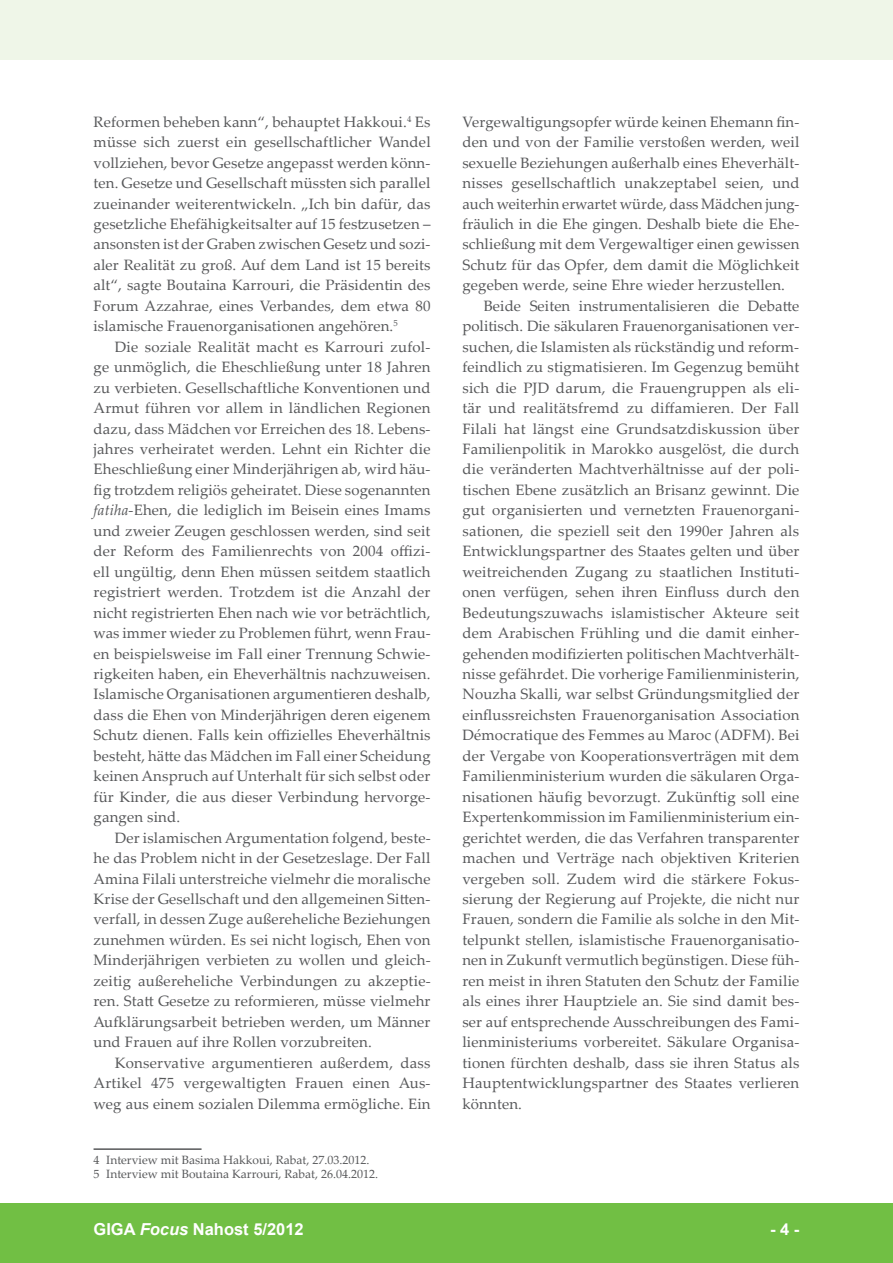
<style>
.page{position:relative;width:893px;height:1263px;background:#fff}
.page>*{position:absolute;margin:0;border:0;box-sizing:border-box;transform-origin:0 0}
.t1{font:700 16.5px "Arial";color:#fff}
.t2{font:15px/20.4px "Palatino Linotype";letter-spacing:.01em;color:#57585a;text-align:justify}
.t3{font:12px/14.4px "Palatino Linotype";color:#57585a}
.s1{font-style:italic}
</style>
<div class="page">
<div style="left:0;top:1203px;width:893px;height:60px;background:#71bf44"></div>
<div style="left:0;top:0;width:893px;height:60px;background:#eff6e8"></div>
<hr style="left:94px;top:1148px;width:108px;height:2px;background:#57585a">
<p class="t2" style="left:94px;top:111px;width:339px">Reformen beheben kann“, behauptet Hakkoui.<sup>4</sup> Es müsse sich zuerst ein gesellschaftlicher Wandel vollziehen, bevor Gesetze angepasst werden könn&shy;ten. Gesetze und Gesellschaft müssten sich parallel zueinander weiterentwickeln. „Ich bin dafür, das gesetzliche Ehefähigkeitsalter auf 15 festzusetzen – ansonsten ist der Graben zwischen Gesetz und sozi&shy;aler Realität zu groß. Auf dem Land ist 15 bereits alt“, sagte Boutaina Karrouri, die Präsidentin des Forum Azzahrae, eines Verbandes, dem etwa 80 islamische Frauenorganisationen angehören.<sup>5</sup></p>
<p class="t2" style="left:94px;top:336px;width:339px;text-indent:21px">Die soziale Realität macht es Karrouri zufol&shy;ge unmöglich, die Eheschließung unter 18 Jahren zu verbieten. Gesellschaftliche Konventionen und Armut führen vor allem in ländlichen Regionen dazu, dass Mädchen vor Erreichen des 18. Lebens&shy;jahres verheiratet werden. Lehnt ein Richter die Eheschließung einer Minderjährigen ab, wird häu&shy;fig trotzdem religiös geheiratet. Diese sogenannten <span class="s1">fatiha</span>-Ehen, die lediglich im Beisein eines Imams und zweier Zeugen geschlossen werden, sind seit der Reform des Familienrechts von 2004 offizi&shy;ell ungültig, denn Ehen müssen seitdem staatlich registriert werden. Trotzdem ist die Anzahl der nicht registrierten Ehen nach wie vor beträchtlich, was immer wieder zu Problemen führt, wenn Frau&shy;en beispielsweise im Fall einer Trennung Schwie&shy;rigkeiten haben, ein Eheverhältnis nachzuweisen.<br>Islamische Organisationen argumentieren deshalb, dass die Ehen von Minderjährigen deren eigenem Schutz dienen. Falls kein offizielles Eheverhältnis besteht, hätte das Mädchen im Fall einer Scheidung keinen Anspruch auf Unterhalt für sich selbst oder für Kinder, die aus dieser Verbindung hervorge&shy;gangen sind.</p>
<p class="t2" style="left:94px;top:827px;width:339px;text-indent:21px">Der islamischen Argumentation folgend, beste&shy;he das Problem nicht in der Gesetzeslage. Der Fall Amina Filali unterstreiche vielmehr die moralische Krise der Gesellschaft und den allgemeinen Sitten&shy;verfall, in dessen Zuge außereheliche Beziehungen zunehmen würden. Es sei nicht logisch, Ehen von Minderjährigen verbieten zu wollen und gleich&shy;zeitig außereheliche Verbindungen zu akzeptie&shy;ren. Statt Gesetze zu reformieren, müsse vielmehr Aufklärungsarbeit betrieben werden, um Männer und Frauen auf ihre Rollen vorzubreiten.</p>
<p class="t2" style="left:94px;top:1052px;width:339px;text-indent:21px">Konservative argumentieren außerdem, dass Artikel 475 vergewaltigten Frauen einen Aus&shy;weg aus einem sozialen Dilemma ermögliche. Ein</p>
<p class="t3" style="left:94px;top:1152px;width:286px">4 Interview mit Basima Hakkoui, Rabat, 27.03.2012.<br>5 Interview mit Boutaina Karrouri, Rabat, 26.04.2012.</p>
<p class="t2" style="left:462px;top:111px;width:338px">Vergewaltigungsopfer würde keinen Ehemann fin-</p>
<p class="t2" style="left:462px;top:131px;width:339px">den und von der Familie verstoßen werden, weil</p>
<p class="t2" style="left:462px;top:152px;width:338px">sexuelle Beziehungen außerhalb eines Eheverhält-</p>
<p class="t2" style="left:462px;top:172px;width:339px">nisses gesellschaftlich unakzeptabel seien, und</p>
<p class="t2" style="left:462px;top:193px;width:339px">auch weiterhin erwartet würde, dass Mädchen jung-</p>
<p class="t2" style="left:462px;top:213px;width:338px">fräulich in die Ehe gingen. Deshalb biete die Ehe-</p>
<p class="t2" style="left:462px;top:234px;width:338px">schließung mit dem Vergewaltiger einen gewissen</p>
<p class="t2" style="left:462px;top:254px;width:338px">Schutz für das Opfer, dem damit die Möglichkeit</p>
<p class="t2" style="left:462px;top:274px;width:324px">gegeben werde, seine Ehre wieder herzustellen.</p>
<p class="t2" style="left:484px;top:295px;width:317px">Beide Seiten instrumentalisieren die Debatte</p>
<p class="t2" style="left:462px;top:315px;width:338px">politisch. Die säkularen Frauenorganisationen ver-</p>
<p class="t2" style="left:462px;top:336px;width:338px">suchen, die Islamisten als rückständig und reform-</p>
<p class="t2" style="left:462px;top:356px;width:338px">feindlich zu stigmatisieren. Im Gegenzug bemüht</p>
<p class="t2" style="left:462px;top:377px;width:338px">sich die PJD darum, die Frauengruppen als eli-</p>
<p class="t2" style="left:462px;top:397px;width:338px">tär und realitätsfremd zu diffamieren. Der Fall</p>
<p class="t2" style="left:462px;top:418px;width:338px">Filali hat längst eine Grundsatzdiskussion über</p>
<p class="t2" style="left:462px;top:438px;width:338px">Familienpolitik in Marokko ausgelöst, die durch</p>
<p class="t2" style="left:462px;top:459px;width:338px">die veränderten Machtverhältnisse auf der poli-</p>
<p class="t2" style="left:462px;top:479px;width:338px">tischen Ebene zusätzlich an Brisanz gewinnt. Die</p>
<p class="t2" style="left:462px;top:499px;width:339px">gut organisierten und vernetzten Frauenorgani-</p>
<p class="t2" style="left:462px;top:520px;width:338px">sationen, die speziell seit den 1990er Jahren als</p>
<p class="t2" style="left:462px;top:540px;width:338px">Entwicklungspartner des Staates gelten und über</p>
<p class="t2" style="left:462px;top:561px;width:338px">weitreichenden Zugang zu staatlichen Instituti-</p>
<p class="t2" style="left:462px;top:581px;width:338px">onen verfügen, sehen ihren Einfluss durch den</p>
<p class="t2" style="left:462px;top:602px;width:338px">Bedeutungszuwachs islamistischer Akteure seit</p>
<p class="t2" style="left:462px;top:622px;width:339px">dem Arabischen Frühling und die damit einher-</p>
<p class="t2" style="left:462px;top:643px;width:338px">gehenden modifizierten politischen Machtverhält-</p>
<p class="t2" style="left:462px;top:663px;width:338px">nisse gefährdet. Die vorherige Familienministerin,</p>
<p class="t2" style="left:462px;top:684px;width:338px">Nouzha Skalli, war selbst Gründungsmitglied der</p>
<p class="t2" style="left:462px;top:704px;width:339px">einflussreichsten Frauenorganisation Association</p>
<p class="t2" style="left:462px;top:724px;width:339px">Démocratique des Femmes au Maroc (ADFM). Bei</p>
<p class="t2" style="left:462px;top:745px;width:338px">der Vergabe von Kooperationsverträgen mit dem</p>
<p class="t2" style="left:462px;top:765px;width:338px">Familienministerium wurden die säkularen Orga-</p>
<p class="t2" style="left:462px;top:786px;width:338px">nisationen häufig bevorzugt. Zukünftig soll eine</p>
<p class="t2" style="left:462px;top:806px;width:339px">Expertenkommission im Familienministerium ein-</p>
<p class="t2" style="left:462px;top:827px;width:338px">gerichtet werden, die das Verfahren transparenter</p>
<p class="t2" style="left:462px;top:847px;width:339px">machen und Verträge nach objektiven Kriterien</p>
<p class="t2" style="left:462px;top:868px;width:339px">vergeben soll. Zudem wird die stärkere Fokus-</p>
<p class="t2" style="left:462px;top:888px;width:338px">sierung der Regierung auf Projekte, die nicht nur</p>
<p class="t2" style="left:462px;top:908px;width:338px">Frauen, sondern die Familie als solche in den Mit-</p>
<p class="t2" style="left:462px;top:929px;width:338px">telpunkt stellen, islamistische Frauenorganisatio-</p>
<p class="t2" style="left:462px;top:949px;width:338px">nen in Zukunft vermutlich begünstigen. Diese füh-</p>
<p class="t2" style="left:462px;top:970px;width:338px">ren meist in ihren Statuten den Schutz der Familie</p>
<p class="t2" style="left:462px;top:990px;width:338px">als eines ihrer Hauptziele an. Sie sind damit bes-</p>
<p class="t2" style="left:462px;top:1011px;width:338px">ser auf entsprechende Ausschreibungen des Fami-</p>
<p class="t2" style="left:462px;top:1031px;width:338px">lienministeriums vorbereitet. Säkulare Organisa-</p>
<p class="t2" style="left:462px;top:1052px;width:338px">tionen fürchten deshalb, dass sie ihren Status als</p>
<p class="t2" style="left:462px;top:1072px;width:338px">Hauptentwicklungspartner des Staates verlieren</p>
<p class="t2" style="left:462px;top:1093px;width:61px">könnten.</p>
<p class="t1" style="left:94px;top:1218px;width:212px">GIGA <span class="s1">Focus</span> Nahost 5/2012</p>
<p class="t1" style="left:770px;top:1218px;width:31px">- 4 -</p>
</div>
